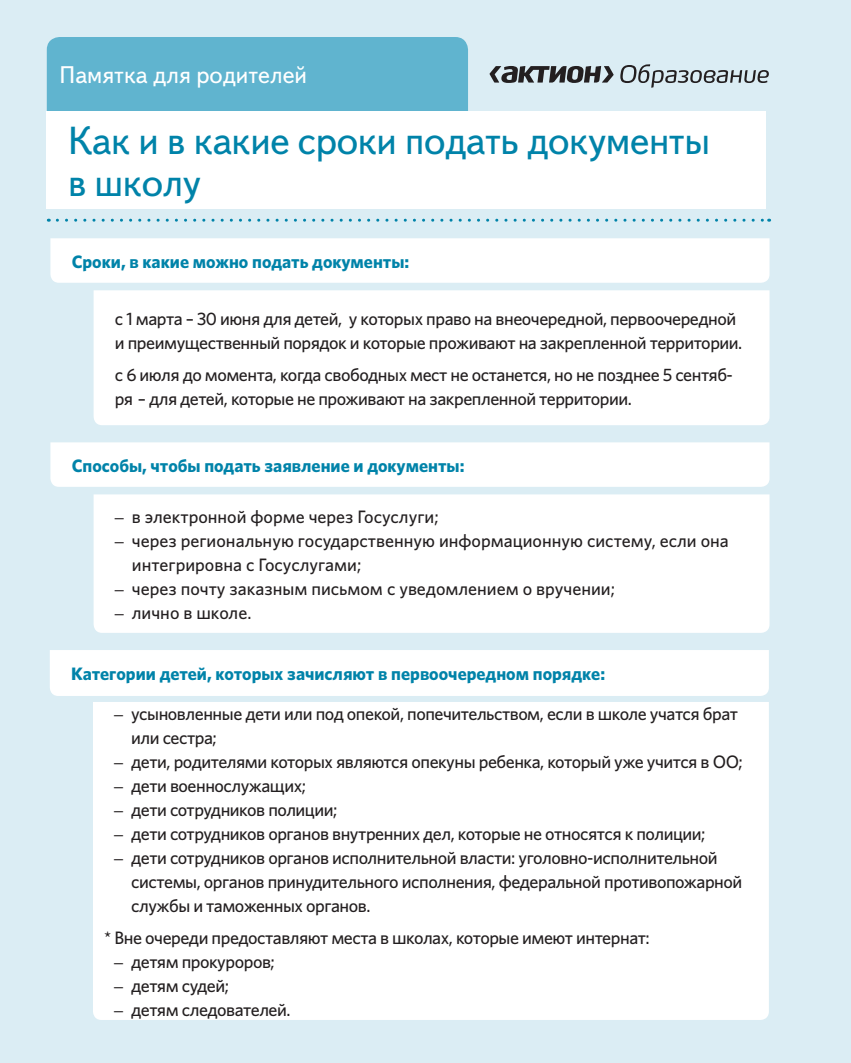
<style>
.page{position:relative;width:851px;height:1063px;background:#fff}
.page>*{position:absolute;margin:0;border:0;box-sizing:border-box;transform-origin:0 0}
.t1{font:39px/42px "Text Book C";letter-spacing:-.01em;color:#0083a9}
.t2{font:24px "Text Book C";color:#fff}
._01{font:500 18px/24px "Whitney";letter-spacing:-.025em;color:#231f20}
._01-2{font:500 18px/24px "Whitney";color:#231f20}
._01-3{font:700 18px "Whitney";color:#0083a9}
.s1{font-family:"Century Schlbk Cyr";font-weight:400}
</style>
<div class="page">
<div style="left:0;top:0;width:850px;height:1063px;background:#dbedf4"></div>
<svg style="left:489px;top:64px;width:279px;height:24px"></svg>
<div style="left:47px;top:37px;width:421px;height:88px;background:#60b4cf;border-radius:13px"></div>
<svg style="left:57px;top:219px;width:712px;height:3px"></svg>
<div style="left:47px;top:112px;width:718px;height:97px;background:#fff"></div>
<div style="left:50px;top:238px;width:719px;height:45px;background:#fff"></div>
<div style="left:94px;top:290px;width:675px;height:135px;background:#fff"></div>
<div style="left:50px;top:442px;width:719px;height:45px;background:#fff"></div>
<div style="left:94px;top:494px;width:675px;height:139px;background:#fff"></div>
<div style="left:50px;top:650px;width:718px;height:46px;background:#fff"></div>
<div style="left:93px;top:702px;width:675px;height:318px;background:#fff"></div>
<p class="t2" style="left:60px;top:62px;width:249px">Памятка для родителей</p>
<p class="t1" style="left:68px;top:121px;width:643px">Как и в какие сроки подать документы в школу</p>
<p class="_01-3" style="left:72px;top:249px;width:339px">Сроки, в какие можно подать документы:</p>
<p class="_01" style="left:115px;top:306px;width:629px">с 1 марта – 30 июня для детей, у которых право на внеочередной, первоочередной и преимущественный порядок и которые проживают на закрепленной территории.</p>
<p class="_01" style="left:115px;top:363px;width:619px">с 6 июля до момента, когда свободных мест не останется, но не позднее 5 сентяб&shy;ря – для детей, которые не проживают на закрепленной территории.</p>
<p class="_01-3" style="left:72px;top:453px;width:394px">Способы, чтобы подать заявление и документы:</p>
<p class="_01-2" style="left:115px;top:504px;width:325px"><span class="s1">–</span> в электронной форме через Госуслуги;</p>
<p class="_01-2" style="left:132px;top:528px;width:598px;text-indent:-17px"><span class="s1">–</span> через региональную государственную информационную систему, если она интегрировна с Госуслугами;</p>
<p class="_01-2" style="left:115px;top:576px;width:501px"><span class="s1">–</span> через почту заказным письмом с уведомлением о вручении;</p>
<p class="_01-2" style="left:115px;top:600px;width:138px"><span class="s1">–</span> лично в школе.</p>
<p class="_01-3" style="left:71px;top:662px;width:535px">Категории детей, которых зачисляют в первоочередном порядке:</p>
<p class="_01" style="left:131px;top:701px;width:608px;text-indent:-17px"><span class="s1">–</span> усыновленные дети или под опекой, попечительством, если в школе учатся брат или сестра;</p>
<p class="_01" style="left:114px;top:749px;width:630px"><span class="s1">–</span> дети, родителями которых являются опекуны ребенка, который уже учится в ОО;</p>
<p class="_01" style="left:114px;top:773px;width:193px"><span class="s1">–</span> дети военнослужащих;</p>
<p class="_01" style="left:114px;top:797px;width:225px"><span class="s1">–</span> дети сотрудников полиции;</p>
<p class="_01" style="left:114px;top:821px;width:592px"><span class="s1">–</span> дети сотрудников органов внутренних дел, которые не относятся к полиции;</p>
<p class="_01" style="left:131px;top:845px;width:612px;text-indent:-17px"><span class="s1">–</span> дети сотрудников органов исполнительной власти: уголовно-исполнительной системы, органов принудительного исполнения, федеральной противопожарной службы и таможенных органов.</p>
<p class="_01" style="left:104px;top:926px;width:547px">* Вне очереди предоставляют места в школах, которые имеют интернат:</p>
<p class="_01" style="left:114px;top:950px;width:162px"><span class="s1">–</span> детям прокуроров;</p>
<p class="_01" style="left:114px;top:974px;width:116px"><span class="s1">–</span> детям судей;</p>
<p class="_01" style="left:114px;top:998px;width:178px"><span class="s1">–</span> детям следователей.</p>
</div>
